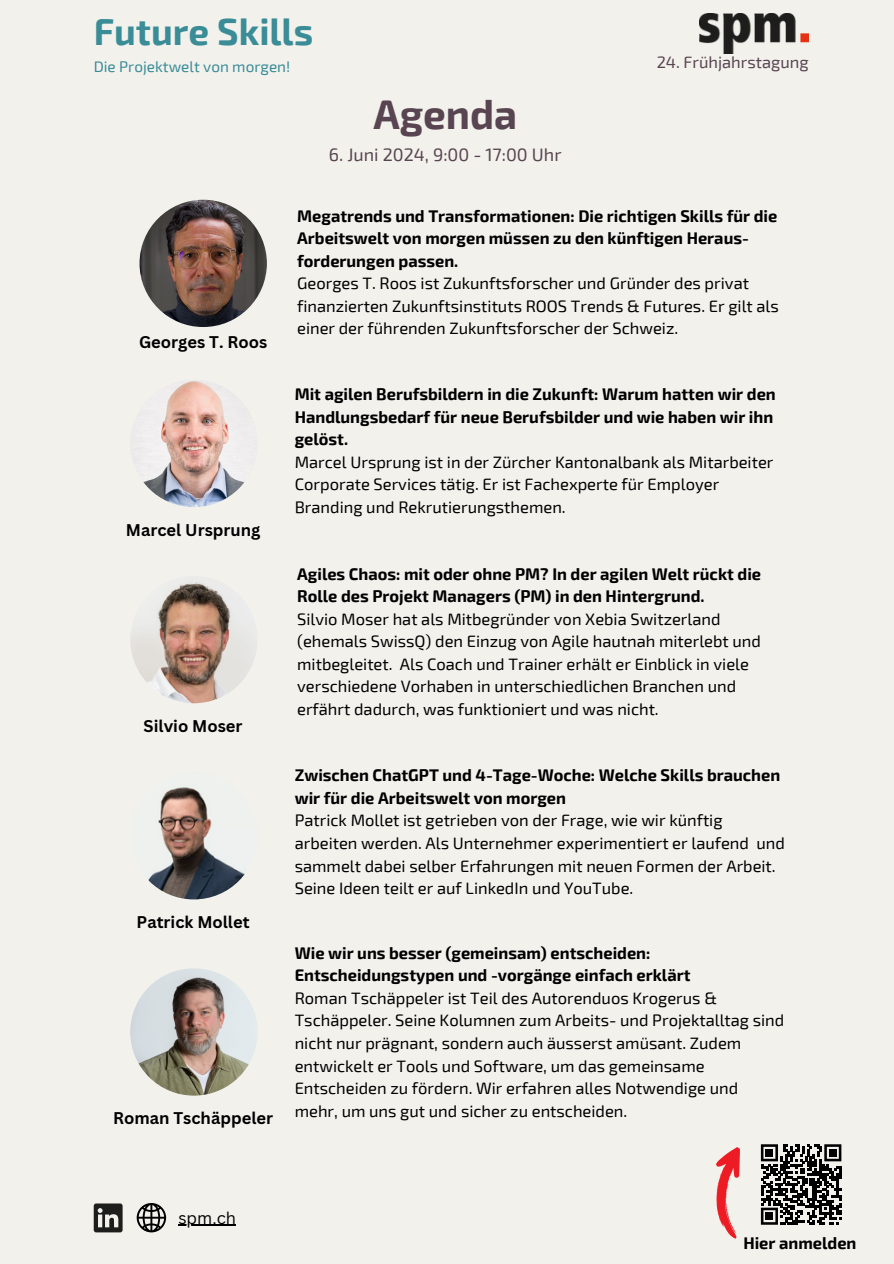
<style>
.page{position:relative;width:894px;height:1264px;background:#fff}
.page>*{position:absolute;margin:0;border:0;box-sizing:border-box;transform-origin:0 0}
.t1{font:700 40.5px "Exo 2";color:#584551}
.t2{font:700 36.9px "Exo 2";color:#3a8c97}
.t3{font:18px "Exo 2";color:#584551}
.t4{font:16.5px/22.5px "Exo 2";color:#000}
.t5{font:700 16.5px/22.5px "Exo 2";color:#000}
.t6{font:700 16.5px "Canva Sans";color:#000}
.t7{font:16.5px "Exo 2";color:#584551}
.t8{font:16.5px "Canva Sans";color:#000}
.t9{font:15.3px "Exo 2";color:#3a8c97}
</style>
<div class="page">
<div style="left:0;top:0;width:893px;height:1263px;background:#f2f1ec"></div>
<img style="left:699px;top:14px;width:109px;height:39px">
<img style="left:139px;top:200px;width:128px;height:127px;border-radius:50%">
<svg style="left:841px;top:1144px;width:1px;height:76px"></svg>
<svg style="left:716px;top:1144px;width:125px;height:95px"></svg>
<img style="left:130px;top:380px;width:127px;height:127px;border-radius:50%">
<img style="left:130px;top:576px;width:127px;height:127px;border-radius:50%">
<img style="left:130px;top:772px;width:127px;height:127px;border-radius:50%">
<img style="left:130px;top:968px;width:127px;height:127px;border-radius:50%">
<svg style="left:94px;top:1203px;width:29px;height:29px"></svg>
<svg style="left:137px;top:1203px;width:29px;height:29px"></svg>
<hr style="left:178px;top:1224px;width:58px;height:1px;background:#000">
<h2 class="t2" style="left:94px;top:7px;width:221px">Future Skills</h2>
<p class="t9" style="left:94px;top:57px;width:198px">Die Projektwelt von morgen!</p>
<p class="t7" style="left:656px;top:51px;width:153px">24. Frühjahrstagung</p>
<p class="t6" style="left:139px;top:330px;width:130px">Georges T. Roos</p>
<p class="t6" style="left:126px;top:518px;width:136px">Marcel Ursprung</p>
<p class="t6" style="left:144px;top:714px;width:100px">Silvio Moser</p>
<p class="t6" style="left:136px;top:910px;width:114px">Patrick Mollet</p>
<p class="t6" style="left:113px;top:1106px;width:161px">Roman Tschäppeler</p>
<h1 class="t1" style="left:373px;top:88px;width:145px">Agenda</h1>
<p class="t3" style="left:329px;top:143px;width:234px">6. Juni 2024, 9:00 - 17:00 Uhr</p>
<p class="t5" style="left:297px;top:204px;width:481px">Megatrends und Transformationen: Die richtigen Skills für die<br>Arbeitswelt von morgen müssen zu den künftigen Heraus&shy;forderungen passen.</p>
<p class="t4" style="left:297px;top:271px;width:483px">Georges T. Roos ist Zukunftsforscher und Gründer des privat finanzierten Zukunftsinstituts ROOS Trends &amp; Futures. Er gilt als einer der führenden Zukunftsforscher der Schweiz.</p>
<p class="t5" style="left:294px;top:382px;width:482px">Mit agilen Berufsbildern in die Zukunft: Warum hatten wir den<br>Handlungsbedarf für neue Berufsbilder und wie haben wir ihn gelöst.</p>
<p class="t4" style="left:294px;top:450px;width:480px">Marcel Ursprung ist in der Zürcher Kantonalbank als Mitarbeiter<br>Corporate Services tätig. Er ist Fachexperte für Employer<br>Branding und Rekrutierungsthemen.</p>
<p class="t5" style="left:297px;top:562px;width:465px">Agiles Chaos: mit oder ohne PM? In der agilen Welt rückt die<br>Rolle des Projekt Managers (PM) in den Hintergrund.</p>
<p class="t4" style="left:297px;top:607px;width:465px">Silvio Moser hat als Mitbegründer von Xebia Switzerland (ehemals SwissQ) den Einzug von Agile hautnah miterlebt und mitbegleitet. Als Coach und Trainer erhält er Einblick in viele verschiedene Vorhaben in unterschiedlichen Branchen und erfährt dadurch, was funktioniert und was nicht.</p>
<p class="t5" style="left:294px;top:763px;width:487px">Zwischen ChatGPT und 4-Tage-Woche: Welche Skills brauchen wir für die Arbeitswelt von morgen</p>
<p class="t4" style="left:294px;top:808px;width:491px">Patrick Mollet ist getrieben von der Frage, wie wir künftig arbeiten werden. Als Unternehmer experimentiert er laufend und sammelt dabei selber Erfahrungen mit neuen Formen der Arbeit.<br>Seine Ideen teilt er auf LinkedIn und YouTube.</p>
<p class="t5" style="left:294px;top:940px;width:397px">Wie wir uns besser (gemeinsam) entscheiden:<br>Entscheidungstypen und -vorgänge einfach erklärt</p>
<p class="t4" style="left:294px;top:986px;width:491px">Roman Tschäppeler ist Teil des Autorenduos Krogerus &amp; Tschäppeler. Seine Kolumnen zum Arbeits- und Projektalltag sind nicht nur prägnant, sondern auch äusserst amüsant. Zudem entwickelt er Tools und Software, um das gemeinsame Entscheiden zu fördern. Wir erfahren alles Notwendige und mehr, um uns gut und sicher zu entscheiden.</p>
<p class="t8" style="left:178px;top:1205px;width:59px">spm.ch</p>
<p class="t5" style="left:743px;top:1230px;width:114px">Hier anmelden</p>
</div>
